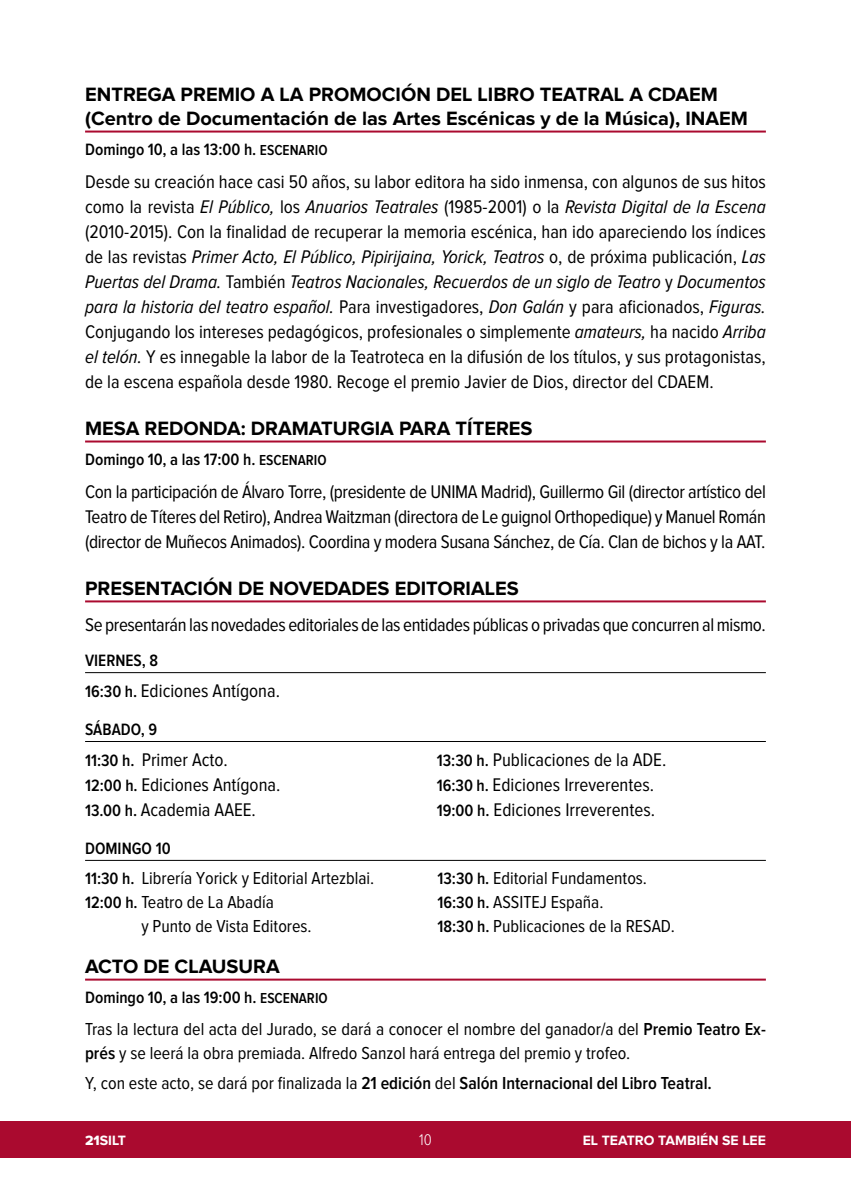
<style>
.page{position:relative;width:851px;height:1191px;background:#fff}
.page>*{position:absolute;margin:0;border:0;box-sizing:border-box;transform-origin:0 0}
.t1{font:700 20px/24px "Proxima Nova";color:#000}
.t2{font:19px/25px "Proxima Nova Cond";color:#000;text-align:justify}
.t3{font:19px "Proxima Nova Cond";letter-spacing:-.02em;color:#000}
.t4{font:18px/24px "Proxima Nova Cond";color:#000}
.t5{font:600 18px "Proxima Nova Cond";color:#000}
.t6{font:600 17px "Proxima Nova Cond";color:#000}
.t7{font:300 16px "Proxima Nova Cond";color:#fff}
.t8{font:700 14px "Proxima Nova";color:#fff}
.s1{font-size:15px}
.s2{font-style:italic}
.s3{font-weight:600;font-size:17px}
.s4{font-weight:600}
.s5{font-weight:400}
.s6{font-family:"Proxima Nova Extrabld";font-weight:400}
</style>
<div class="page">
<div style="left:0;top:1120px;width:850px;height:37px;background:#aa0a2f"></div>
<hr style="left:85px;top:131px;width:680px;height:2px;background:#aa0a2f">
<hr style="left:85px;top:440px;width:680px;height:2px;background:#aa0a2f">
<hr style="left:85px;top:600px;width:680px;height:2px;background:#aa0a2f">
<hr style="left:85px;top:672px;width:680px;height:1px;background:#000">
<hr style="left:85px;top:741px;width:680px;height:1px;background:#000">
<hr style="left:85px;top:860px;width:680px;height:1px;background:#000">
<hr style="left:85px;top:978px;width:680px;height:2px;background:#aa0a2f">
<p class="t1" style="left:85px;top:83px;width:664px">ENTREGA PREMIO A LA PROMOCIÓN DEL LIBRO TEATRAL A CDAEM (Centro de Documentación de las Artes Escénicas y de la Música), INAEM</p>
<p class="t6" style="left:85px;top:141px;width:244px">Domingo 10, a las 13:00 h. <span class="s1">ESCENARIO</span></p>
<p class="t2" style="left:85px;top:170px;width:682px">Desde su creación hace casi 50 años, su labor editora ha sido inmensa, con algunos de sus hitos como la revista <span class="s2">El Público,</span> los <span class="s2">Anuarios Teatrales</span> (1985-2001) o la <span class="s2">Revista Digital de la Escena </span>(2010-2015). Con la finalidad de recuperar la memoria escénica, han ido apareciendo los índices de las revistas <span class="s2">Primer Acto, El Público, Pipirijaina, Yorick, Teatros</span> o, de próxima publicación, <span class="s2">Las Puertas del Drama.</span> También <span class="s2">Teatros Nacionales, Recuerdos de un siglo de Teatro</span> y <span class="s2">Documentos para la historia del teatro español.</span> Para investigadores, <span class="s2">Don Galán</span> y para aficionados, <span class="s2">Figuras.<br></span>Conjugando los intereses pedagógicos, profesionales o simplemente <span class="s2">amateurs,</span> ha nacido <span class="s2">Arriba el telón.</span> Y es innegable la labor de la Teatroteca en la difusión de los títulos, y sus protagonistas, de la escena española desde 1980. Recoge el premio Javier de Dios, director del CDAEM.</p>
<p class="t1" style="left:85px;top:417px;width:449px">MESA REDONDA: DRAMATURGIA PARA TÍTERES</p>
<p class="t6" style="left:85px;top:451px;width:243px">Domingo 10, a las 17:00 h. <span class="s1">ESCENARIO</span></p>
<p class="t2" style="left:85px;top:480px;width:682px">Con la participación de Álvaro Torre, (presidente de UNIMA Madrid), Guillermo Gil (director artístico del Teatro de Títeres del Retiro), Andrea Waitzman (directora de Le guignol Orthopedique) y Manuel Román (director de Muñecos Animados). Coordina y modera Susana Sánchez, de Cía. Clan de bichos y la AAT.</p>
<p class="t1" style="left:85px;top:577px;width:435px">PRESENTACIÓN DE NOVEDADES EDITORIALES</p>
<p class="t3" style="left:85px;top:616px;width:682px">Se presentarán las novedades editoriales de las entidades públicas o privadas que concurren al mismo.</p>
<p class="t6" style="left:85px;top:653px;width:75px">VIERNES, 8</p>
<p class="t2" style="left:85px;top:679px;width:196px"><span class="s3">16:30 h.</span> Ediciones Antígona.</p>
<p class="t6" style="left:85px;top:722px;width:74px">SÁBADO, 9</p>
<p class="t2" style="left:85px;top:748px;width:197px;text-align:left"><span class="s3">11:30 h.</span> Primer Acto.<br><span class="s3">12:00 h.</span> Ediciones Antígona.<br><span class="s3">13.00 h.</span> Academia AAEE.</p>
<p class="t2" style="left:437px;top:748px;width:231px;text-align:left"><span class="s3">13:30 h.</span> Publicaciones de la ADE.<br><span class="s3">16:30 h.</span> Ediciones Irreverentes.<br><span class="s3">19:00 h.</span> Ediciones Irreverentes.</p>
<p class="t6" style="left:85px;top:840px;width:87px">DOMINGO 10</p>
<p class="t4" style="left:85px;top:866px;width:291px"><span class="s3">11:30 h.</span> Librería Yorick y Editorial Artezblai.</p>
<p class="t4" style="left:85px;top:890px;width:190px"><span class="s3">12:00 h.</span> Teatro de La Abadía</p>
<p class="t4" style="left:141px;top:914px;width:172px">y Punto de Vista Editores.</p>
<p class="t4" style="left:437px;top:866px;width:239px"><span class="s3">13:30 h.</span> Editorial Fundamentos.<br><span class="s3">16:30 h.</span> ASSITEJ España.<br><span class="s3">18:30 h.</span> Publicaciones de la RESAD.</p>
<p class="t1" style="left:85px;top:955px;width:196px">ACTO DE CLAUSURA</p>
<p class="t6" style="left:85px;top:989px;width:244px">Domingo 10, a las 19:00 h. <span class="s1">ESCENARIO</span></p>
<p class="t4" style="left:85px;top:1018px;width:682px">Tras la lectura del acta del Jurado, se dará a conocer el nombre del ganador/a del <span class="s4">Premio Teatro Ex&shy;prés</span> y se leerá la obra premiada. Alfredo Sanzol hará entrega del premio y trofeo.</p>
<p class="t5" style="left:85px;top:1074px;width:628px"><span class="s5">Y, con este acto, se dará por finalizada la</span> 21 edición <span class="s5">del</span> Salón Internacional del Libro Teatral.</p>
<p class="t8" style="left:85px;top:1133px;width:42px"><span class="s6">21</span>SILT</p>
<p class="t7" style="left:419px;top:1132px;width:14px">10</p>
<p class="t8" style="left:582px;top:1133px;width:184px">EL TEATRO TAMBIÉN SE LEE</p>
</div>
